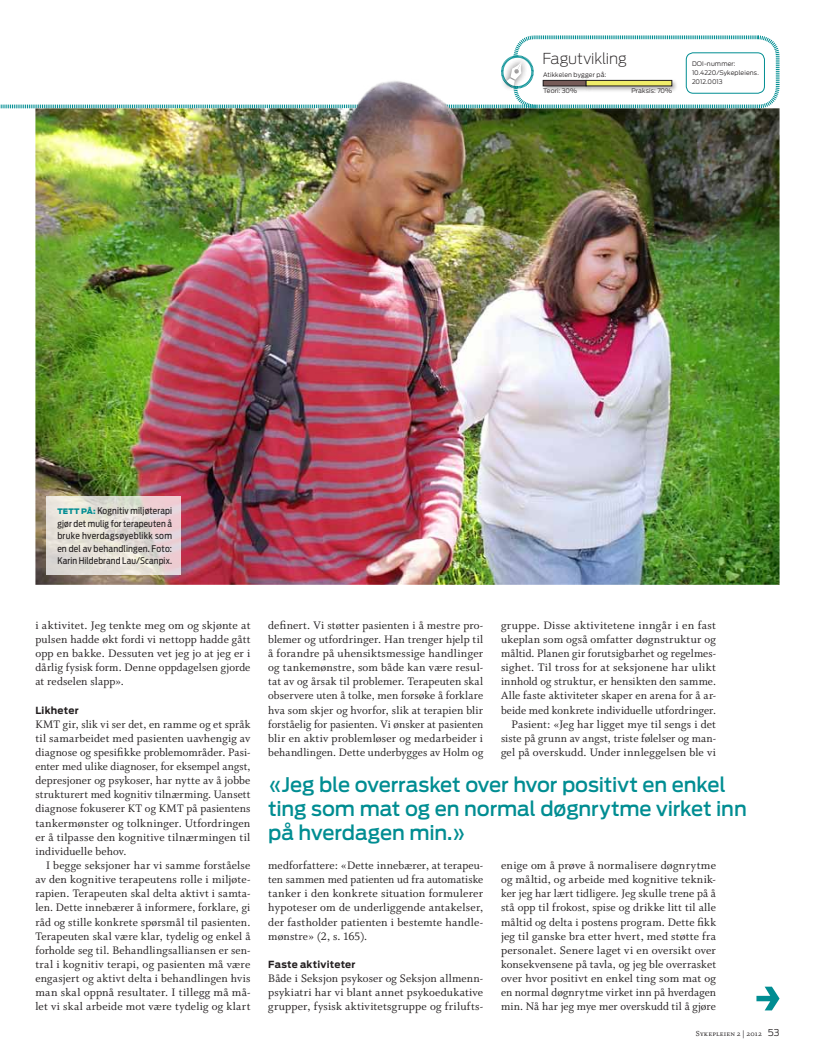
<style>
.page{position:relative;width:815px;height:1053px;background:#fff}
.page>*{position:absolute;margin:0;border:0;box-sizing:border-box;transform-origin:0 0}
.t1{font:500 20px/23.8px "Antenna";letter-spacing:-.005em;color:#008d92}
.t2{font:200 15px "Antenna";letter-spacing:-.01em;color:#231f20}
.t3{font:12.12px/14.1px "Whitman Roman LF";letter-spacing:.01em;color:#231f20;text-align:justify}
.t4{font:700 9.75px "Antenna";letter-spacing:.025em;color:#231f20}
.t5{font:9.12px/12.5px "Antenna Cond";letter-spacing:.015em;color:#231f20;text-align:justify}
.t6{font:8.12px "Whitman Small Caps Os F";letter-spacing:.02em;color:#231f20}
.t7{font:300 6.25px/8.8px "Antenna";letter-spacing:.02em;color:#231f20}
.s1{font-family:"Antenna";font-weight:900;font-size:7.5px;color:#008d92}
.s2{font-family:"Antenna";font-weight:300;font-size:9.38px}
</style>
<div class="page">
<img style="left:35px;top:109px;width:745px;height:475px">
<img style="left:356px;top:109px;width:109px;height:23px">
<svg style="left:0;top:35px;width:780px;height:74px"></svg>
<div style="left:542px;top:79px;width:50px;height:13px;background:#231f20;opacity:.35"></div>
<div style="left:543px;top:80px;width:43px;height:6px;background:#765b58"></div>
<div style="left:543px;top:80px;width:43px;height:6px;border:1px solid #231f20"></div>
<div style="left:585px;top:79px;width:93px;height:13px;background:#231f20;opacity:.35"></div>
<div style="left:586px;top:80px;width:86px;height:6px;background:#efec6a"></div>
<div style="left:586px;top:80px;width:86px;height:6px;border:1px solid #231f20"></div>
<div style="left:686px;top:53px;width:79px;height:40px;border:1px solid #008d92;border-radius:7px"></div>
<svg style="left:47px;top:496px;width:134px;height:79px;background:#e4dcd6"></svg>
<svg style="left:756px;top:986px;width:24px;height:24px"></svg>
<p class="t2" style="left:542px;top:50px;width:86px">Fagutvikling</p>
<p class="t7" style="left:543px;top:87px;width:36px">Teori: 30%</p>
<p class="t7" style="left:631px;top:87px;width:42px">Praksis: 70%</p>
<p class="t7" style="left:543px;top:70px;width:65px">Atikkelen bygger på:</p>
<p class="t7" style="left:692px;top:60px;width:68px">DOI-nummer:<br>10.4220/Sykepleiens.<br>2012.0013</p>
<p class="t5" style="left:57px;top:505px;width:116px"><span class="s1">TETT PÅ:</span> Kognitiv miljøterapi gjør det mulig for terapeuten å bruke hverdagsøyeblikk som en del av behandlingen. Foto:<br>Karin Hildebrand Lau/Scanpix.</p>
<p class="t3" style="left:35px;top:618px;width:217px">i aktivitet. Jeg tenkte meg om og skjønte at pulsen hadde økt fordi vi nettopp hadde gått opp en bakke. Dessuten vet jeg jo at jeg er i dårlig fysisk form. Denne oppdagelsen gjorde at redselen slapp».</p>
<p class="t4" style="left:35px;top:704px;width:45px">Likheter</p>
<p class="t3" style="left:35px;top:717px;width:217px">KMT gir, slik vi ser det, en ramme og et språk til samarbeidet med pasienten uavhengig av diagnose og spesifikke problemområder. Pasi&shy;enter med ulike diagnoser, for eksempel angst, depresjoner og psykoser, har nytte av å jobbe strukturert med kognitiv tilnærming. Uansett diagnose fokuserer KT og KMT på pasientens tankermønster og tolkninger. Utfordringen er å tilpasse den kognitive tilnærmingen til individuelle behov.</p>
<p class="t3" style="left:35px;top:858px;width:217px;text-indent:11px">I begge seksjoner har vi samme forståelse av den kognitive terapeutens rolle i miljøte&shy;rapien. Terapeuten skal delta aktivt i samta&shy;len. Dette innebærer å informere, forklare, gi råd og stille konkrete spørsmål til pasienten.<br>Terapeuten skal være klar, tydelig og enkel å forholde seg til. Behandlingsalliansen er sen&shy;tral i kognitiv terapi, og pasienten må være engasjert og aktivt delta i behandlingen hvis man skal oppnå resultater. I tillegg må må&shy;let vi skal arbeide mot være tydelig og klart</p>
<p class="t3" style="left:268px;top:618px;width:217px">definert. Vi støtter pasienten i å mestre pro&shy;blemer og utfordringer. Han trenger hjelp til å forandre på uhensiktsmessige handlinger og tankemønstre, som både kan være resul&shy;tat av og årsak til problemer. Terapeuten skal observere uten å tolke, men forsøke å forklare hva som skjer og hvorfor, slik at terapien blir forståelig for pasienten. Vi ønsker at pasienten blir en aktiv problemløser og medarbeider i behandlingen. Dette underbygges av Holm og</p>
<p class="t3" style="left:501px;top:618px;width:217px;text-align:right">gruppe. Disse aktivitetene inngår i en fast ukeplan som også omfatter døgnstruktur og måltid. Planen gir forutsigbarhet og regelmes&shy;sighet. Til tross for at seksjonene har ulikt innhold og struktur, er hensikten den samme.<br>Alle faste aktiviteter skaper en arena for å ar&shy;beide med konkrete individuelle utfordringer.<br>Pasient: «Jeg har ligget mye til sengs i det siste på grunn av angst, triste følelser og man&shy;gel på overskudd. Under innleggelsen ble vi</p>
<h1 class="t1" style="left:268px;top:773px;width:480px">«Jeg ble overrasket over hvor positivt en enkel ting som mat og en normal døgnrytme virket inn på hverdagen min.»</h1>
<p class="t3" style="left:268px;top:858px;width:217px">medforfattere: «Dette innebærer, at terapeu&shy;ten sammen med patienten ud fra automatiske tanker i den konkrete situation formulerer hypoteser om de underliggende antakelser, der fastholder patienten i bestemte handle&shy;mønstre» (2, s. 165).</p>
<p class="t4" style="left:268px;top:958px;width:89px">Faste aktiviteter</p>
<p class="t3" style="left:268px;top:971px;width:217px">Både i Seksjon psykoser og Seksjon allmenn&shy;psykiatri har vi blant annet psykoedukative grupper, fysisk aktivitetsgruppe og frilufts-</p>
<p class="t3" style="left:501px;top:858px;width:217px">enige om å prøve å normalisere døgnrytme og måltid, og arbeide med kognitive teknik&shy;ker jeg har lært tidligere. Jeg skulle trene på å stå opp til frokost, spise og drikke litt til alle måltid og delta i postens program. Dette fikk jeg til ganske bra etter hvert, med støtte fra personalet. Senere laget vi en oversikt over konsekvensene på tavla, og jeg ble overrasket over hvor positivt en enkel ting som mat og en normal døgnrytme virket inn på hverdagen min. Nå har jeg mye mer overskudd til å gjøre</p>
<p class="t6" style="left:696px;top:1029px;width:85px">Sykepleien 2 | 2012 <span class="s2">53</span></p>
</div>
